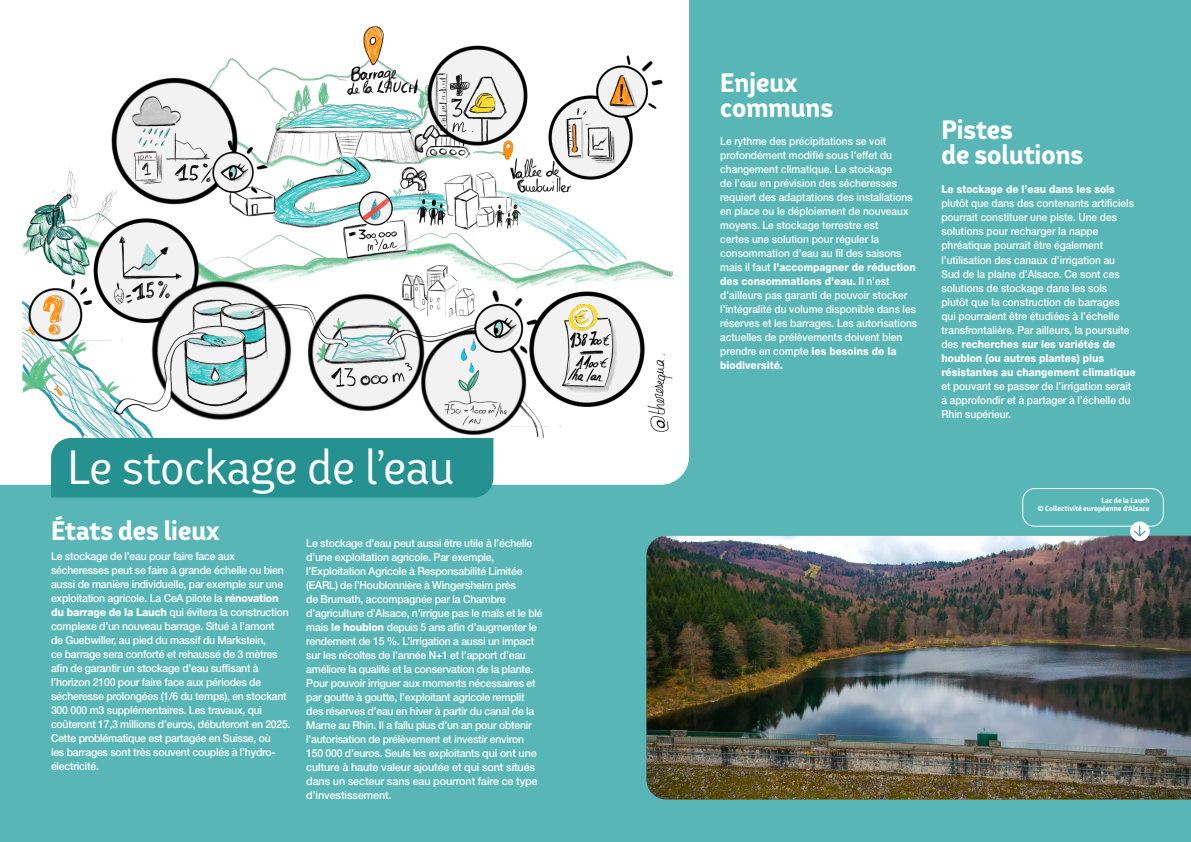
<style>
.page{position:relative;width:1191px;height:842px;background:#59b6b6}
.page>*{position:absolute;margin:0;border:0;box-sizing:border-box;transform-origin:0 0}
.t1{font:45px "Bw Helder W1";color:#fff}
.t2{font:800 25px/25px "Bw Helder W1";color:#fff}
.t3{font:500 11px/14px "Helvetica Neue LT Pro";letter-spacing:-.02em;color:#fff;scale:.95 1}
.t4{font:500 11px/14px "Helvetica Neue LT Pro";color:#fff;scale:.92 1}
.t5{font:500 11px/14px "Helvetica Neue LT Pro";letter-spacing:-.02em;color:#fff;text-align:justify;scale:.92 1}
.t6{font:800 11px "Helvetica Neue LT Pro";color:#fff;scale:.92 1}
.t7{font:800 7px/8.4px "Bw Helder W1";color:#fff;text-align:right}
.s1{font-weight:800}
</style>
<div class="page">
<div style="left:0;top:0;width:689px;height:485px;background:#fff"></div>
<div style="left:10px;top:0;width:675px;height:450px;background:#fff"></div>
<img style="left:21px;top:59px;width:661px;height:373px">
<img style="left:358px;top:192px;width:34px;height:28px">
<img style="left:343px;top:220px;width:65px;height:40px">
<img style="left:363px;top:198px;width:26px;height:22px">
<img style="left:111px;top:78px;width:126px;height:126px">
<img style="left:133px;top:97px;width:81px;height:86px">
<img style="left:427px;top:46px;width:100px;height:100px">
<img style="left:436px;top:74px;width:71px;height:80px">
<img style="left:548px;top:95px;width:84px;height:84px">
<img style="left:347px;top:27px;width:70px;height:68px">
<img style="left:24px;top:168px;width:92px;height:112px">
<img style="left:77px;top:218px;width:122px;height:81px">
<img style="left:114px;top:236px;width:68px;height:63px">
<img style="left:151px;top:280px;width:140px;height:25px">
<img style="left:17px;top:299px;width:250px;height:139px">
<img style="left:308px;top:294px;width:94px;height:11px">
<img style="left:250px;top:305px;width:294px;height:133px">
<img style="left:420px;top:329px;width:107px;height:107px">
<img style="left:444px;top:338px;width:63px;height:87px">
<img style="left:474px;top:290px;width:65px;height:63px">
<img style="left:510px;top:291px;width:134px;height:135px">
<img style="left:560px;top:304px;width:57px;height:88px">
<img style="left:402px;top:265px;width:72px;height:52px">
<img style="left:29px;top:280px;width:63px;height:62px">
<img style="left:212px;top:141px;width:55px;height:53px">
<img style="left:596px;top:56px;width:66px;height:61px">
<img style="left:646px;top:536px;width:545px;height:263px">
<div style="left:1022px;top:488px;width:141px;height:38px;border:1px solid #fff;border-radius:12px"></div>
<div style="left:51px;top:438px;width:442px;height:59px;background:#259191"></div>
<div style="left:1130px;top:521px;width:19px;height:20px;background:#fff;border-radius:50%"></div>
<svg style="left:1134px;top:526px;width:11px;height:11px"></svg>
<h1 class="t1" style="left:67px;top:439px;width:388px">Le stockage de l’eau</h1>
<h2 class="t2" style="left:51px;top:518px;width:170px">États des lieux</h2>
<p class="t3" style="left:51px;top:549px;width:254px">Le stockage de l’eau pour faire face aux sécheresses peut se faire à grande échelle ou bien aussi de manière individuelle, par exemple sur une exploitation agricole. La CeA pilote la <span class="s1">rénovation du barrage de la Lauch</span> qui évitera la construction complexe d’un nouveau barrage. Situé à l’amont<br>de Guebwiller, au pied du massif du Markstein,<br>ce barrage sera conforté et rehaussé de 3 mètres afin de garantir un stockage d’eau suffisant à l’horizon 2100 pour faire face aux périodes de sécheresse prolongées (1/6 du temps), en stockant 300 000 m3 supplémentaires. Les travaux, qui coûteront 17,3 millions d’euros, débuteront en 2025.<br>Cette problématique est partagée en Suisse, où<br>les barrages sont très souvent couplés à l’hydro&shy;électricité.</p>
<p class="t3" style="left:306px;top:536px;width:250px">Le stockage d’eau peut aussi être utile à l’échelle d’une exploitation agricole. Par exemple, l’Exploitation Agricole à Responsabilité Limitée (EARL) de l’Houblonnière à Wingersheim près<br>de Brumath, accompagnée par la Chambre d’agriculture d’Alsace, n’irrigue pas le maïs et le blé mais <span class="s1">le houblon</span> depuis 5 ans afin d’augmenter le rendement de 15 %. L’irrigation a aussi un impact sur les récoltes de l’année N+1 et l’apport d’eau améliore la qualité et la conservation de la plante.<br>Pour pouvoir irriguer aux moments nécessaires et par goutte à goutte, l’exploitant agricole remplit des réserves d’eau en hiver à partir du canal de la Marne au Rhin. Il a fallu plus d’un an pour obtenir l’autorisation de prélèvement et investir environ 150 000 d’euros. Seuls les exploitants qui ont une culture à haute valeur ajoutée et qui sont situés dans un secteur sans eau pourront faire ce type d’investissement.</p>
<h2 class="t2" style="left:720px;top:69px;width:114px">Enjeux communs</h2>
<p class="t4" style="left:720px;top:134px;width:215px">Le rythme des précipitations se voit profondément modifié sous l’effet du changement climatique. Le stockage<br>de l’eau en prévision des sécheresses requiert des adaptations des installations en place ou le déploiement de nouveaux moyens. Le stockage terrestre est<br>certes une solution pour réguler la consommation d’eau au fil des saisons mais il faut <span class="s1">l’accompagner de réduction des consommations d’eau.</span> Il n’est d’ailleurs pas garanti de pouvoir stocker l’intégralité du volume disponible dans les réserves et les barrages. Les autorisations actuelles de prélèvements doivent bien prendre en compte <span class="s1">les besoins de la biodiversité.</span></p>
<h2 class="t2" style="left:941px;top:116px;width:143px">Pistes<br>de solutions</h2>
<p class="t6" style="left:941px;top:183px;width:190px">Le stockage de l’eau dans les sols</p>
<p class="t4" style="left:941px;top:196px;width:213px">plutôt que dans des contenants artificiels pourrait constituer une piste. Une des solutions pour recharger la nappe phréatique pourrait être également l’utilisation des canaux d’irrigation au Sud de la plaine d’Alsace. Ce sont ces solutions de stockage dans les sols plutôt que la construction de barrages qui pourraient être étudiées à l’échelle transfrontalière. Par ailleurs, la poursuite des <span class="s1">recherches sur les variétés de houblon (ou autres plantes) plus résistantes au changement climatique</span></p>
<p class="t5" style="left:941px;top:378px;width:208px">et pouvant se passer de l’irrigation serait à approfondir et à partager à l’échelle du Rhin supérieur.</p>
<p class="t7" style="left:1038px;top:496px;width:113px">Lac de la Lauch<br>© Collectivité européenne d‘Alsace</p>
</div>
